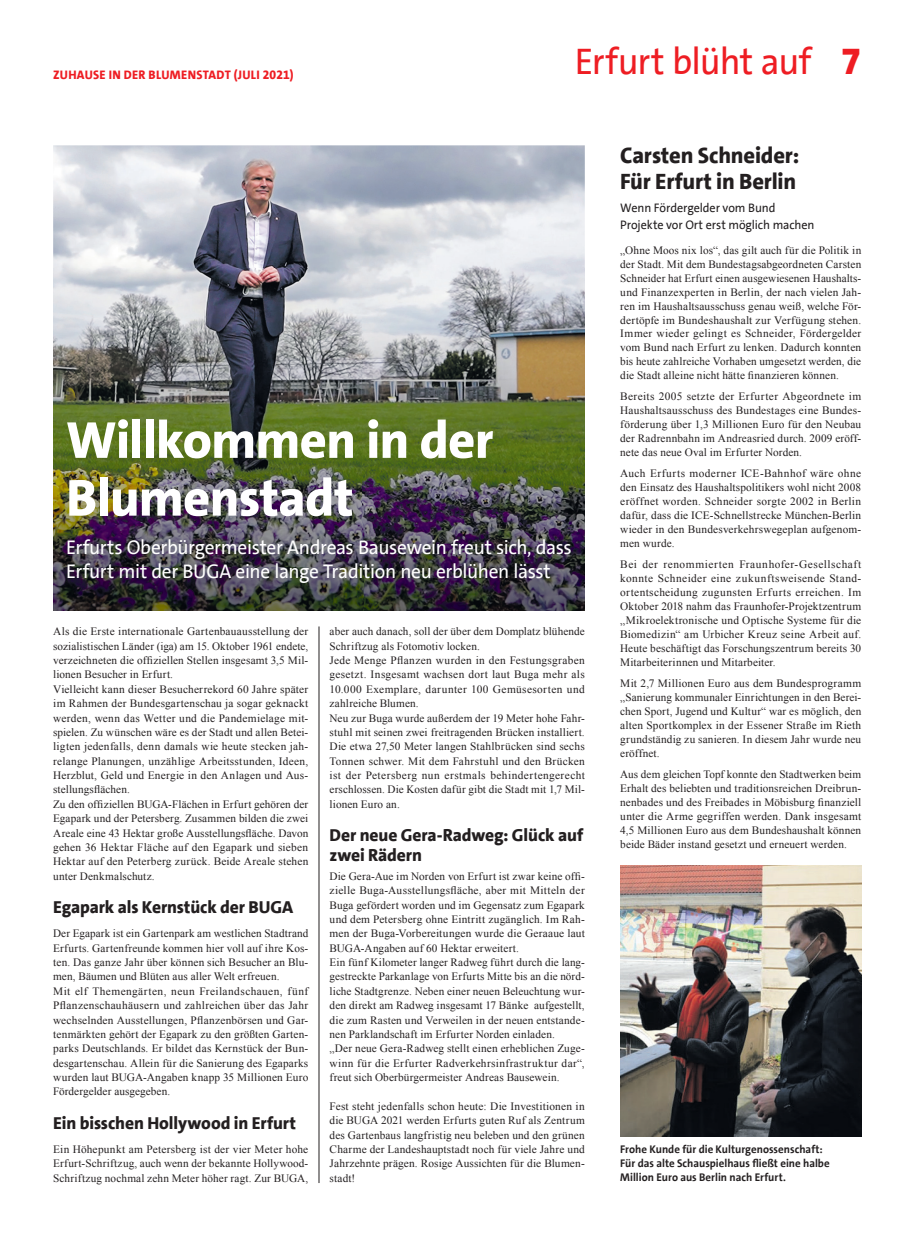
<style>
.page{position:relative;width:918px;height:1248px;background:#fff}
.page>*{position:absolute;margin:0;border:0;box-sizing:border-box;transform-origin:0 0}
.t1{font:800 52.5px/57.8px "SPD The Sans";letter-spacing:-.015em;color:#fff}
.t2{font:37.5px "SPD The Sans";letter-spacing:-.02em;color:#ee1d23}
.t3{font:800 22.5px/25.2px "SPD The Sans";letter-spacing:-.01em;color:#231f20}
.t4{font:20px/24px "SPD The Sans";letter-spacing:-.02em;color:#fff}
.t5{font:800 17.5px/19.2px "SPD The Sans";letter-spacing:-.005em;color:#231f20}
.t6{font:12.5px/16.8px "SPD The Sans";letter-spacing:-.01em;color:#231f20}
.t7{font:800 12.5px "SPD The Sans";letter-spacing:.025em;color:#ee1d23}
.t8{font:11.25px/14.4px "Times New Roman";letter-spacing:.015em;color:#231f20;text-align:justify}
.t9{font:700 11.25px/13.8px "SPD The Sans";color:#231f20}
.s1{font-weight:800}
</style>
<div class="page">
<img style="left:53px;top:145px;width:532px;height:124px">
<img style="left:620px;top:865px;width:241px;height:271px">
<img style="left:53px;top:269px;width:532px;height:341px">
<hr style="left:319px;top:626px;width:1px;height:556px;background:#231f20">
<p class="t7" style="left:53px;top:66px;width:242px">ZUHAUSE IN DER BLUMENSTADT (JULI 2021)</p>
<h2 class="t2" style="left:575px;top:37px;width:288px">Erfurt blüht auf <span class="s1">7</span></h2>
<h1 class="t1" style="left:66px;top:411px;width:429px">Willkommen in der<br>Blumenstadt</h1>
<h3 class="t4" style="left:66px;top:535px;width:507px">Erfurts Oberbürgermeister Andreas Bausewein freut sich, dass<br>Erfurt mit der BUGA eine lange Tradition neu erblühen lässt</h3>
<p class="t8" style="left:53px;top:624px;width:257px;text-align:left">Als die Erste internationale Gartenbauausstellung der sozialistischen Länder (iga) am 15. Oktober 1961 endete, verzeichneten die offiziellen Stellen insgesamt 3,5 Mil&shy;lionen Besucher in Erfurt.<br>Vielleicht kann dieser Besucherrekord 60 Jahre später im Rahmen der Bundesgartenschau ja sogar geknackt werden, wenn das Wetter und die Pandemielage mit&shy;spielen. Zu wünschen wäre es der Stadt und allen Betei&shy;ligten jedenfalls, denn damals wie heute stecken jah&shy;relange Planungen, unzählige Arbeitsstunden, Ideen, Herzblut, Geld und Energie in den Anlagen und Aus&shy;stellungsflächen.<br>Zu den offiziellen BUGA-Flächen in Erfurt gehören der Egapark und der Petersberg. Zusammen bilden die zwei Areale eine 43 Hektar große Ausstellungsfläche. Davon gehen 36 Hektar Fläche auf den Egapark und sieben Hektar auf den Peterberg zurück. Beide Areale stehen unter Denkmalschutz.</p>
<h3 class="t5" style="left:53px;top:897px;width:242px">Egapark als Kernstück der BUGA</h3>
<p class="t8" style="left:53px;top:926px;width:257px;text-align:left">Der Egapark ist ein Gartenpark am westlichen Stadtrand Erfurts. Gartenfreunde kommen hier voll auf ihre Kos&shy;ten. Das ganze Jahr über können sich Besucher an Blu&shy;men, Bäumen und Blüten aus aller Welt erfreuen.<br>Mit elf Themengärten, neun Freilandschauen, fünf Pflanzenschauhäusern und zahlreichen über das Jahr wechselnden Ausstellungen, Pflanzenbörsen und Gar&shy;tenmärkten gehört der Egapark zu den größten Garten&shy;parks Deutschlands. Er bildet das Kernstück der Bun&shy;desgartenschau. Allein für die Sanierung des Egaparks wurden laut BUGA-Angaben knapp 35 Millionen Euro Fördergelder ausgegeben.</p>
<h3 class="t5" style="left:53px;top:1113px;width:244px">Ein bisschen Hollywood in Erfurt</h3>
<p class="t8" style="left:53px;top:1141px;width:257px">Ein Höhepunkt am Petersberg ist der vier Meter hohe Erfurt-Schriftzug, auch wenn der bekannte Hollywood-Schriftzug nochmal zehn Meter höher ragt. Zur BUGA,</p>
<p class="t8" style="left:330px;top:624px;width:257px;text-align:left">aber auch danach, soll der über dem Domplatz blühende Schriftzug als Fotomotiv locken.<br>Jede Menge Pflanzen wurden in den Festungsgraben gesetzt. Insgesamt wachsen dort laut Buga mehr als 10.000 Exemplare, darunter 100 Gemüsesorten und zahlreiche Blumen.<br>Neu zur Buga wurde außerdem der 19 Meter hohe Fahr&shy;stuhl mit seinen zwei freitragenden Brücken installiert.<br>Die etwa 27,50 Meter langen Stahlbrücken sind sechs Tonnen schwer. Mit dem Fahrstuhl und den Brücken ist der Petersberg nun erstmals behindertengerecht erschlossen. Die Kosten dafür gibt die Stadt mit 1,7 Mil&shy;lionen Euro an.</p>
<h3 class="t5" style="left:330px;top:826px;width:255px">Der neue Gera-Radweg: Glück auf zwei Rädern</h3>
<p class="t8" style="left:330px;top:868px;width:257px;text-align:left">Die Gera-Aue im Norden von Erfurt ist zwar keine offi&shy;zielle Buga-Ausstellungsfläche, aber mit Mitteln der Buga gefördert worden und im Gegensatz zum Egapark und dem Petersberg ohne Eintritt zugänglich. Im Rah&shy;men der Buga-Vorbereitungen wurde die Geraaue laut BUGA-Angaben auf 60 Hektar erweitert.<br>Ein fünf Kilometer langer Radweg führt durch die lang&shy;gestreckte Parkanlage von Erfurts Mitte bis an die nörd&shy;liche Stadtgrenze. Neben einer neuen Beleuchtung wur&shy;den direkt am Radweg insgesamt 17 Bänke aufgestellt, die zum Rasten und Verweilen in der neuen entstande&shy;nen Parklandschaft im Erfurter Norden einladen.<br>„Der neue Gera-Radweg stellt einen erheblichen Zuge&shy;winn für die Erfurter Radverkehrsinfrastruktur dar“, freut sich Oberbürgermeister Andreas Bausewein.</p>
<p class="t8" style="left:330px;top:1098px;width:257px">Fest steht jedenfalls schon heute: Die Investitionen in die BUGA 2021 werden Erfurts guten Ruf als Zentrum des Gartenbaus langfristig neu beleben und den grünen Charme der Landeshauptstadt noch für viele Jahre und Jahrzehnte prägen. Rosige Aussichten für die Blumen&shy;stadt!</p>
<h3 class="t3" style="left:620px;top:143px;width:181px">Carsten Schneider:<br>Für Erfurt in Berlin</h3>
<p class="t6" style="left:620px;top:200px;width:196px">Wenn Fördergelder vom Bund<br>Projekte vor Ort erst möglich machen</p>
<p class="t8" style="left:620px;top:243px;width:242px;line-height:14px">„Ohne Moos nix los“, das gilt auch für die Politik in der Stadt. Mit dem Bundestagsabgeordneten Carsten Schneider hat Erfurt einen ausgewiesenen Haushalts&shy;und Finanzexperten in Berlin, der nach vielen Jah&shy;ren im Haushaltsausschuss genau weiß, welche För&shy;dertöpfe im Bundeshaushalt zur Verfügung stehen.<br>Immer wieder gelingt es Schneider, Fördergelder vom Bund nach Erfurt zu lenken. Dadurch konnten bis heute zahlreiche Vorhaben umgesetzt werden, die die Stadt alleine nicht hätte finanzieren können.</p>
<p class="t8" style="left:620px;top:389px;width:242px;line-height:14px">Bereits 2005 setzte der Erfurter Abgeordnete im Haushaltsausschuss des Bundestages eine Bundes&shy;förderung über 1,3 Millionen Euro für den Neubau der Radrennbahn im Andreasried durch. 2009 eröff&shy;nete das neue Oval im Erfurter Norden.</p>
<p class="t8" style="left:620px;top:466px;width:242px;line-height:14px">Auch Erfurts moderner ICE-Bahnhof wäre ohne den Einsatz des Haushaltspolitikers wohl nicht 2008 eröffnet worden. Schneider sorgte 2002 in Berlin dafür, dass die ICE-Schnellstrecke München-Berlin wieder in den Bundesverkehrswegeplan aufgenom&shy;men wurde.</p>
<p class="t8" style="left:620px;top:557px;width:242px;line-height:14px">Bei der renommierten Fraunhofer-Gesellschaft konnte Schneider eine zukunftsweisende Stand&shy;ortentscheidung zugunsten Erfurts erreichen. Im Oktober 2018 nahm das Fraunhofer-Projektzentrum „Mikroelektronische und Optische Systeme für die Biomedizin“ am Urbicher Kreuz seine Arbeit auf.<br>Heute beschäftigt das Forschungszentrum bereits 30<br>Mitarbeiterinnen und Mitarbeiter.</p>
<p class="t8" style="left:620px;top:676px;width:242px;line-height:14px">Mit 2,7 Millionen Euro aus dem Bundesprogramm „Sanierung kommunaler Einrichtungen in den Berei&shy;chen Sport, Jugend und Kultur“ war es möglich, den alten Sportkomplex in der Essener Straße im Rieth grundständig zu sanieren. In diesem Jahr wurde neu eröffnet.</p>
<p class="t8" style="left:620px;top:767px;width:242px;line-height:14px">Aus dem gleichen Topf konnte den Stadtwerken beim Erhalt des beliebten und traditionsreichen Dreibrun&shy;nenbades und des Freibades in Möbisburg finanziell unter die Arme gegriffen werden. Dank insgesamt 4,5 Millionen Euro aus dem Bundeshaushalt können beide Bäder instand gesetzt und erneuert werden.</p>
<p class="t9" style="left:620px;top:1142px;width:211px">Frohe Kunde für die Kulturgenossenschaft:<br>Für das alte Schauspielhaus fließt eine halbe<br>Million Euro aus Berlin nach Erfurt.</p>
</div>
